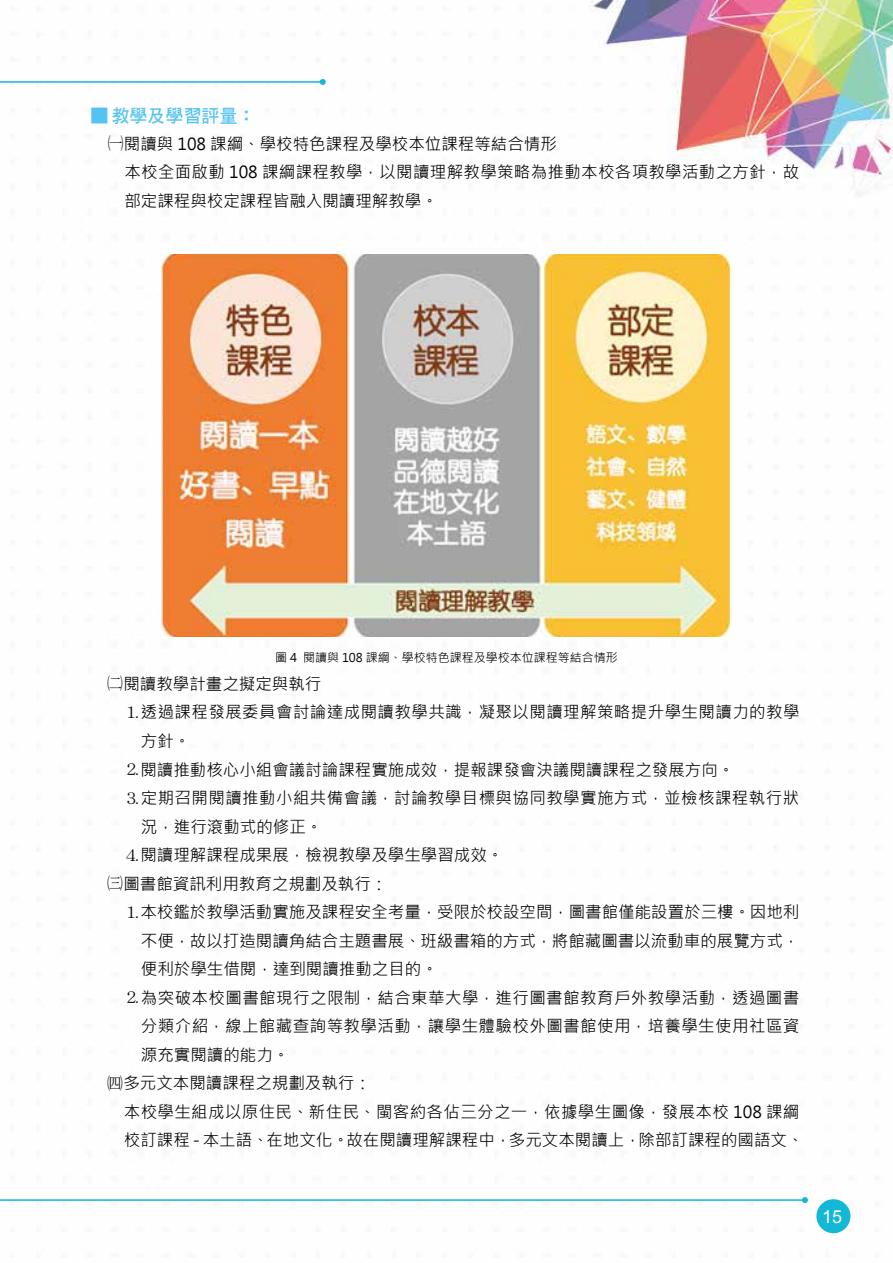
<style>
.page{position:relative;width:893px;height:1263px;background:#fff}
.page>*{position:absolute;margin:0;border:0;box-sizing:border-box;transform-origin:0 0}
.t1{font:18px "DF Hei Bd HK BF";color:#54c3f1}
.t2{font:18px "Arial";color:#fff}
.t3{font:16.5px/28.5px "Microsoft Jheng Hei";color:#000}
.t4{font:16.5px "Microsoft Jheng Hei";letter-spacing:.025em;color:#000}
.t5{font:16.5px "Microsoft Jheng Hei";letter-spacing:.02em;color:#000}
.t6{font:12px "Microsoft Jheng Hei";color:#000}
.s1{font-family:"DF Hei Bd HKP BF"}
.s2{font-family:"MS Mincho"}
</style>
<div class="page">
<img style="left:161px;top:0;width:732px;height:1234px">
<div style="left:816px;top:1199px;width:34px;height:34px;background:#12b8d6;border-radius:50%"></div>
<hr style="left:0;top:81px;width:323px;height:2px;background:#12b8d6">
<svg style="left:320px;top:79px;width:6px;height:6px"></svg>
<hr style="left:0;top:1199px;width:805px;height:2px;background:#12b8d6">
<svg style="left:802px;top:1197px;width:6px;height:6px"></svg>
<img style="left:162px;top:254px;width:569px;height:383px">
<p class="t1" style="left:90px;top:106px;width:167px"><span class="s1">■</span> 教學及學習評量：</p>
<p class="t3" style="left:124px;top:129px;width:676px;text-indent:-17px"><span class="s2">㈠</span>閱讀與 108 課綱、學校特色課程及學校本位課程等結合情形<br>本校全面啟動 108 課綱課程教學，以閱讀理解教學策略為推動本校各項教學活動之方針，故部定課程與校定課程皆融入閱讀理解教學。</p>
<p class="t6" style="left:275px;top:650px;width:344px">圖 4 閱讀與 108 課綱、學校特色課程及學校本位課程等結合情形</p>
<p class="t3" style="left:107px;top:670px;width:216px"><span class="s2">㈡</span>閱讀教學計畫之擬定與執行</p>
<p class="t4" style="left:124px;top:702px;width:677px"><span class="s2">⒈</span>透過課程發展委員會討論達成閱讀教學共識，凝聚以閱讀理解策略提升學生閱讀力的教學</p>
<p class="t3" style="left:141px;top:727px;width:51px">方針。</p>
<p class="t3" style="left:124px;top:755px;width:612px"><span class="s2">⒉</span>閱讀推動核心小組會議討論課程實施成效，提報課發會決議閱讀課程之發展方向。</p>
<p class="t4" style="left:124px;top:788px;width:677px"><span class="s2">⒊</span>定期召開閱讀推動小組共備會議，討論教學目標與協同教學實施方式，並檢核課程執行狀</p>
<p class="t3" style="left:141px;top:812px;width:183px">況，進行滾動式的修正。</p>
<p class="t3" style="left:124px;top:841px;width:381px"><span class="s2">⒋</span>閱讀理解課程成果展，檢視教學及學生學習成效。</p>
<p class="t3" style="left:107px;top:869px;width:282px"><span class="s2">㈢</span>圖書館資訊利用教育之規劃及執行：</p>
<p class="t3" style="left:124px;top:898px;width:677px"><span class="s2">⒈</span>本校鑑於教學活動實施及課程安全考量，受限於校設空間，圖書館僅能設置於三樓。因地利</p>
<p class="t3" style="left:141px;top:926px;width:660px">不便，故以打造閱讀角結合主題書展、班級書箱的方式，將館藏圖書以流動車的展覽方式，</p>
<p class="t3" style="left:141px;top:955px;width:298px">便利於學生借閱，達到閱讀推動之目的。</p>
<p class="t4" style="left:124px;top:987px;width:677px"><span class="s2">⒉</span>為突破本校圖書館現行之限制，結合東華大學，進行圖書館教育戶外教學活動，透過圖書</p>
<p class="t4" style="left:141px;top:1016px;width:660px">分類介紹，線上館藏查詢等教學活動，讓學生體驗校外圖書館使用，培養學生使用社區資</p>
<p class="t3" style="left:141px;top:1040px;width:150px">源充實閱讀的能力。</p>
<p class="t3" style="left:107px;top:1069px;width:265px"><span class="s2">㈣</span>多元文本閱讀課程之規劃及執行：</p>
<p class="t5" style="left:124px;top:1101px;width:677px">本校學生組成以原住民、新住民、閩客約各佔三分之一，依據學生圖像，發展本校 108 課綱</p>
<p class="t3" style="left:124px;top:1126px;width:681px">校訂課程 - 本土語、在地文化。故在閱讀理解課程中，多元文本閱讀上，除部訂課程的國語文、</p>
<p class="t2" style="left:822px;top:1204px;width:22px">15</p>
</div>
